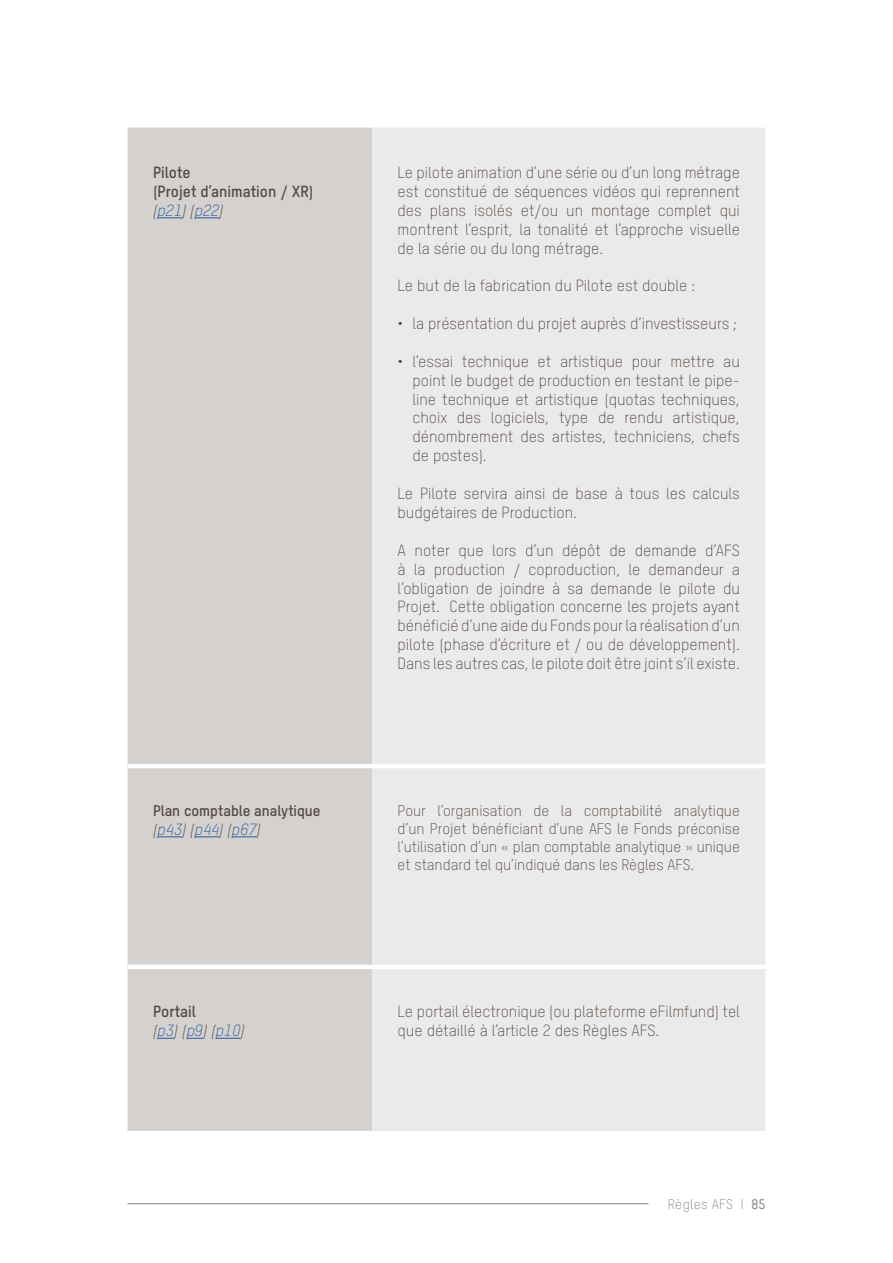
<style>
.page{position:relative;width:893px;height:1263px;background:#fff}
.page>*{position:absolute;margin:0;border:0;box-sizing:border-box;transform-origin:0 0}
.t1{font:15.75px/18.9px "T Star Pro Light";color:#534841;text-align:justify}
.t2{font:italic 15.75px "T Star Pro Light";color:#275b9b}
.t3{font:15.75px/18.9px "T Star Pro Bold";color:#534841}
.t4{font:15px/18px "T Star Pro Light";color:#534841;text-align:justify}
.t5{font:15px "T Star Pro Bold";color:#534841}
.t6{font:13.5px "T Star Pro Light";letter-spacing:.025em;color:#828182}
.s1{color:#534841}
.s2{font-family:"T Star Pro Medium"}
</style>
<div class="page">
<hr style="left:128px;top:1203px;width:520px;height:1px;background:#828182">
<div style="left:128px;top:128px;width:244px;height:1003px;background:#d5d1cf"></div>
<div style="left:372px;top:128px;width:393px;height:1003px;background:#ebeaea"></div>
<hr style="left:128px;top:764px;width:244px;height:4px;background:#fff">
<hr style="left:372px;top:764px;width:393px;height:4px;background:#fff">
<hr style="left:128px;top:965px;width:244px;height:4px;background:#fff">
<hr style="left:372px;top:965px;width:393px;height:4px;background:#fff">
<svg style="left:158px;top:217px;width:24px;height:1px"></svg>
<svg style="left:195px;top:217px;width:24px;height:1px"></svg>
<svg style="left:158px;top:836px;width:24px;height:1px"></svg>
<svg style="left:195px;top:836px;width:24px;height:1px"></svg>
<svg style="left:232px;top:836px;width:24px;height:1px"></svg>
<svg style="left:158px;top:1038px;width:16px;height:1px"></svg>
<svg style="left:187px;top:1038px;width:16px;height:1px"></svg>
<svg style="left:216px;top:1038px;width:24px;height:1px"></svg>
<p class="t3" style="left:153px;top:162px;width:162px">Pilote<br>(Projet d’animation / XR)</p>
<p class="t2" style="left:153px;top:199px;width:72px"><span class="s1">(</span>p21<span class="s1">) (</span>p22<span class="s1">)</span></p>
<p class="t5" style="left:153px;top:799px;width:169px">Plan comptable analytique</p>
<p class="t2" style="left:153px;top:818px;width:109px"><span class="s1">(</span>p43<span class="s1">) (</span>p44<span class="s1">) (</span>p67<span class="s1">)</span></p>
<p class="t3" style="left:153px;top:1001px;width:44px">Portail</p>
<p class="t2" style="left:153px;top:1020px;width:93px"><span class="s1">(</span>p3<span class="s1">) (</span>p9<span class="s1">) (</span>p10<span class="s1">)</span></p>
<p class="t1" style="left:398px;top:162px;width:344px">Le pilote animation d’une série ou d’un long métrage est constitué de séquences vidéos qui reprennent des plans isolés et/ou un montage complet qui montrent l’esprit, la tonalité et l’approche visuelle de la série ou du long métrage.</p>
<p class="t1" style="left:398px;top:275px;width:299px">Le but de la fabrication du Pilote est double :</p>
<p class="t1" style="left:398px;top:313px;width:341px">• la présentation du projet auprès d’investisseurs ;</p>
<p class="t1" style="left:412px;top:351px;width:329px;text-indent:-15px">• l’essai technique et artistique pour mettre au point le budget de production en testant le pipe&shy;line technique et artistique (quotas techniques, choix des logiciels, type de rendu artistique, dénombrement des artistes, techniciens, chefs de postes).</p>
<p class="t1" style="left:398px;top:483px;width:344px">Le Pilote servira ainsi de base à tous les calculs budgétaires de Production.</p>
<p class="t1" style="left:398px;top:540px;width:344px">A noter que lors d’un dépôt de demande d’AFS à la production / coproduction, le demandeur a l’obligation de joindre à sa demande le pilote du Projet. Cette obligation concerne les projets ayant bénéficié d’une aide du Fonds pour la réalisation d’un pilote (phase d’écriture et / ou de développement).<br>Dans les autres cas, le pilote doit être joint s’il existe.</p>
<p class="t4" style="left:398px;top:801px;width:344px">Pour l’organisation de la comptabilité analytique d’un Projet bénéficiant d’une AFS le Fonds préconise l’utilisation d’un « plan comptable analytique » unique et standard tel qu’indiqué dans les Règles AFS.</p>
<p class="t1" style="left:398px;top:1001px;width:344px">Le portail électronique (ou plateforme eFilmfund) tel que détaillé à l’article 2 des Règles AFS.</p>
<p class="t6" style="left:668px;top:1195px;width:99px">Règles AFS I <span class="s2">85</span></p>
</div>
